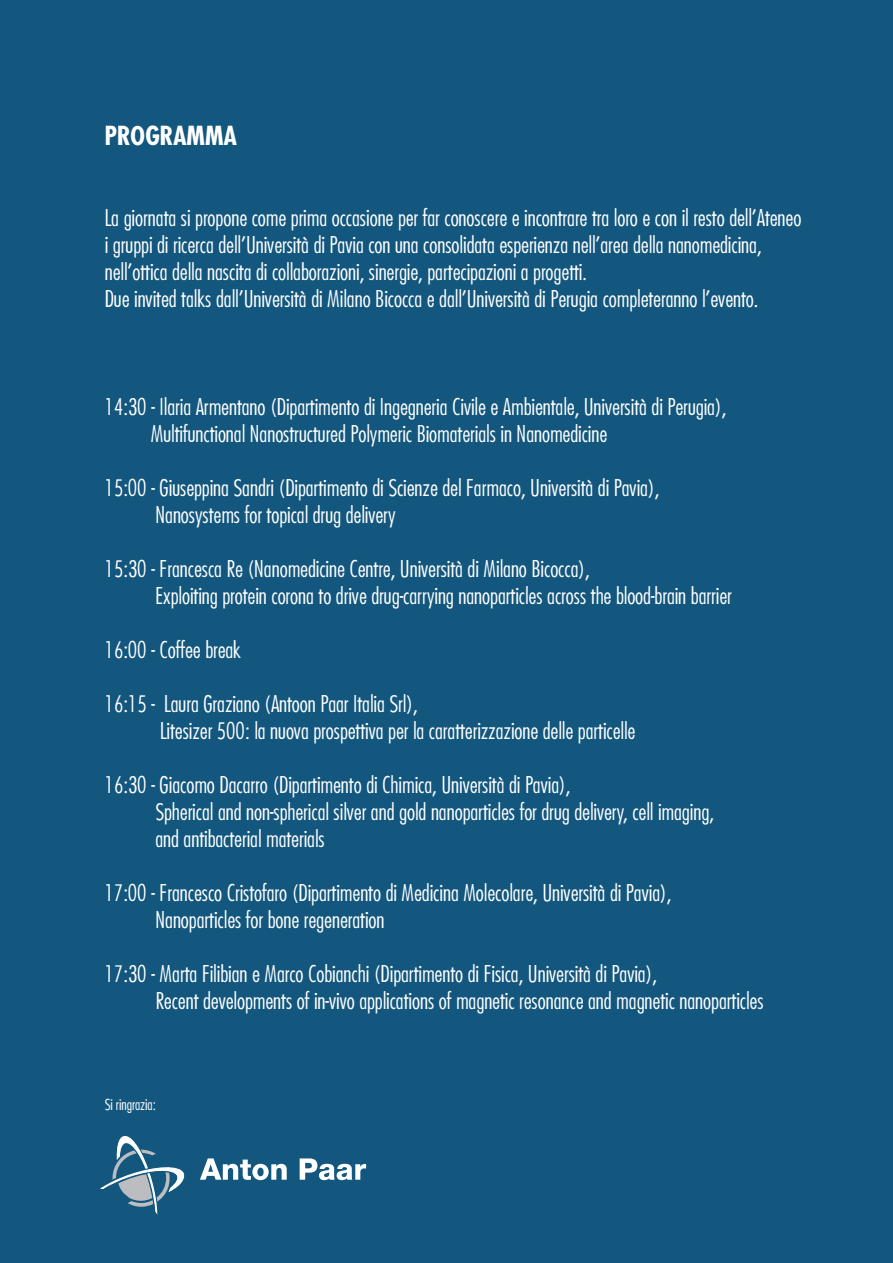
<style>
.page{position:relative;width:893px;height:1263px;background:#13577e}
.page>*{position:absolute;margin:0;border:0;box-sizing:border-box;transform-origin:0 0}
.t1{font:700 condensed 25.5px "Futura";color:#fff}
.t2{font:300 condensed 22.5px/27px "Futura";color:#fff}
.t3{font:300 condensed 15px "Futura";color:#fff}
</style>
<div class="page">
<svg style="left:101px;top:1136px;width:84px;height:78px"></svg>
<svg style="left:200px;top:1158px;width:87px;height:22px"></svg>
<svg style="left:300px;top:1158px;width:66px;height:22px"></svg>
<p class="t1" style="left:105px;top:119px;width:134px">PROGRAMMA</p>
<p class="t2" style="left:105px;top:204px;width:698px">La giornata si propone come prima occasione per far conoscere e incontrare tra loro e con il resto dell’Ateneo i gruppi di ricerca dell’Università di Pavia con una consolidata esperienza nell’area della nanomedicina, nell'ottica della nascita di collaborazioni, sinergie, partecipazioni a progetti.<br>Due invited talks dall’Università di Milano Bicocca e dall’Università di Perugia completeranno l’evento.</p>
<p class="t2" style="left:151px;top:393px;width:577px;text-indent:-46px">14:30 - Ilaria Armentano (Dipartimento di Ingegneria Civile e Ambientale, Università di Perugia),<br>Multifunctional Nanostructured Polymeric Biomaterials in Nanomedicine</p>
<p class="t2" style="left:155px;top:474px;width:505px;text-indent:-51px">15:00 - Giuseppina Sandri (Dipartimento di Scienze del Farmaco, Università di Pavia),<br>Nanosystems for topical drug delivery</p>
<p class="t2" style="left:155px;top:555px;width:578px;text-indent:-51px">15:30 - Francesca Re (Nanomedicine Centre, Università di Milano Bicocca),<br>Exploiting protein corona to drive drug-carrying nanoparticles across the blood-brain barrier</p>
<p class="t2" style="left:105px;top:636px;width:138px">16:00 - Coffee break</p>
<p class="t2" style="left:160px;top:690px;width:477px;text-indent:-55px">16:15 - Laura Graziano (Antoon Paar Italia Srl),<br>Litesizer 500: la nuova prospettiva per la caratterizzazione delle particelle</p>
<p class="t2" style="left:155px;top:771px;width:560px;text-indent:-51px">16:30 - Giacomo Dacarro (Dipartimento di Chimica, Università di Pavia),<br>Spherical and non-spherical silver and gold nanoparticles for drug delivery, cell imaging, and antibacterial materials</p>
<p class="t2" style="left:155px;top:879px;width:517px;text-indent:-51px">17:00 - Francesco Cristofaro (Dipartimento di Medicina Molecolare, Università di Pavia),<br>Nanoparticles for bone regeneration</p>
<p class="t2" style="left:155px;top:960px;width:610px;text-indent:-51px">17:30 - Marta Filibian e Marco Cobianchi (Dipartimento di Fisica, Università di Pavia),<br>Recent developments of in-vivo applications of magnetic resonance and magnetic nanoparticles</p>
<p class="t3" style="left:105px;top:1095px;width:53px">Si ringrazia:</p>
</div>
